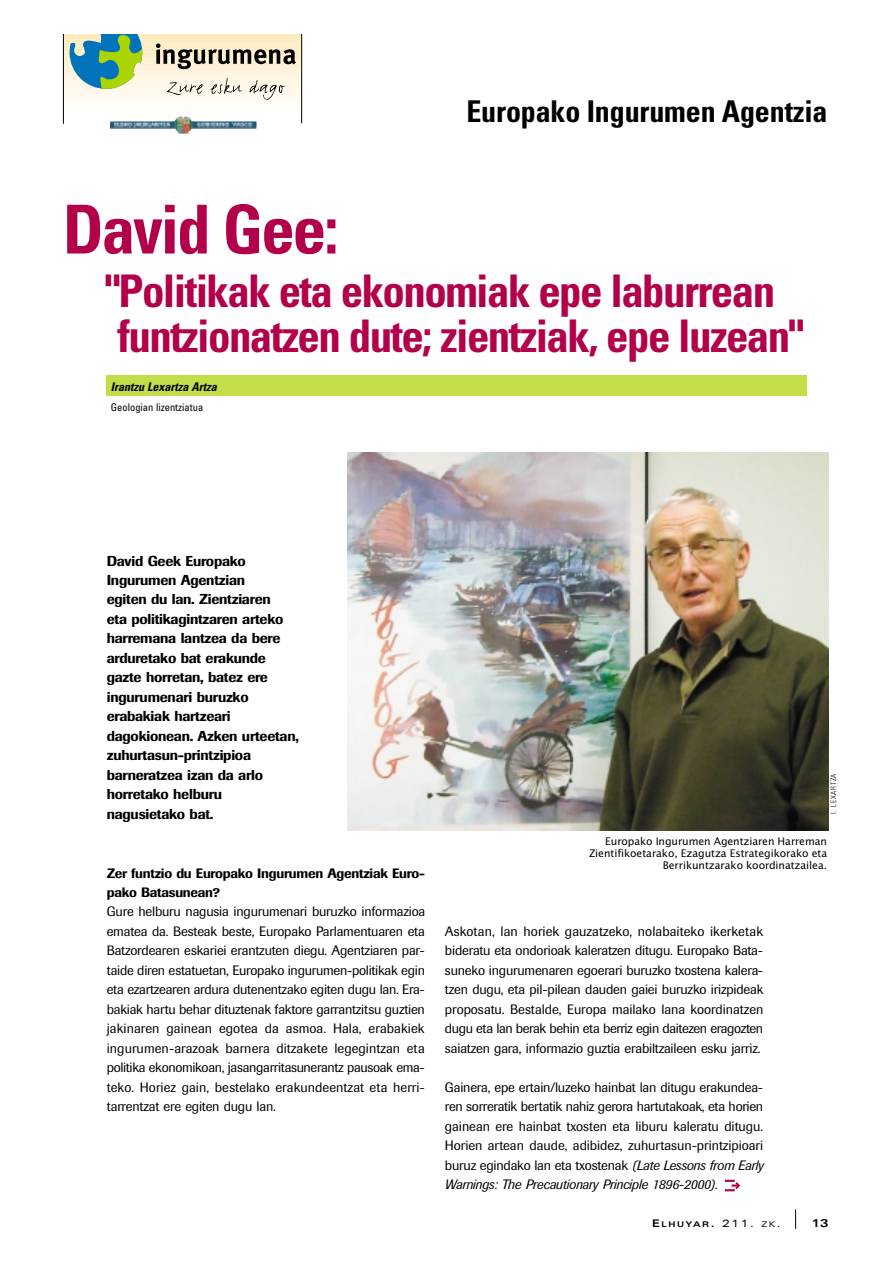
<style>
.page{position:relative;width:893px;height:1263px;background:#fff}
.page>*{position:absolute;margin:0;border:0;box-sizing:border-box;transform-origin:0 0}
.t1{font:700 condensed 67.5px "Univers";letter-spacing:-.035em;color:#b3004a}
.t2{font:700 condensed 45px/45px "Univers";letter-spacing:-.035em;color:#b3004a}
.t3{font:700 condensed 30px "Univers";letter-spacing:-.005em;color:#000}
.t4{font:500 14.25px/19.5px "Imago";letter-spacing:-.02em;color:#000}
.t5{font:13.5px/19.5px "Imago";letter-spacing:-.015em;color:#000;text-align:justify}
.t6{font:500 13.5px/19.5px "Imago";letter-spacing:-.02em;color:#000}
.t7{font:italic 700 condensed 12px "Univers";color:#000}
.t8{font:700 expanded 11.25px "Univers";color:#000}
.t9{font:10.5px/12px "Lucida Sans";letter-spacing:-.005em;color:#000;text-align:right}
.t10{font:condensed 10.5px "Univers";color:#000}
.t11{font:700 expanded 7.8px "Univers";letter-spacing:.2em;color:#000}
.t12{font:300 condensed 7.5px "Univers";letter-spacing:.09em;color:#000}
.s1{font-style:italic}
.s2{font-size:10.5px}
.s3{font-weight:400;font-size:10.5px}
.s4{font-weight:400}
</style>
<div class="page">
<svg style="left:724px;top:1180px;width:17px;height:11px"></svg>
<svg style="left:795px;top:1209px;width:1px;height:20px"></svg>
<div style="left:107px;top:375px;width:700px;height:21px;background:#c2de48"></div>
<img style="left:347px;top:453px;width:481px;height:378px">
<hr style="left:63px;top:34px;width:239px;height:2px;background:#feeab8">
<hr style="left:63px;top:36px;width:239px;height:1px;background:#feeab9">
<hr style="left:63px;top:37px;width:239px;height:1px;background:#feeaba">
<hr style="left:63px;top:38px;width:239px;height:2px;background:#feebbb">
<hr style="left:63px;top:40px;width:239px;height:1px;background:#feebbd">
<hr style="left:63px;top:41px;width:239px;height:2px;background:#feebbe">
<hr style="left:63px;top:43px;width:239px;height:1px;background:#feecc0">
<hr style="left:63px;top:44px;width:239px;height:1px;background:#feecc0">
<hr style="left:63px;top:45px;width:239px;height:2px;background:#feedc2">
<hr style="left:63px;top:47px;width:239px;height:1px;background:#feedc3">
<hr style="left:63px;top:48px;width:239px;height:2px;background:#feedc5">
<hr style="left:63px;top:50px;width:239px;height:1px;background:#feeec6">
<hr style="left:63px;top:51px;width:239px;height:1px;background:#feeec7">
<hr style="left:63px;top:52px;width:239px;height:2px;background:#feeec8">
<hr style="left:63px;top:54px;width:239px;height:1px;background:#feeeca">
<hr style="left:63px;top:55px;width:239px;height:2px;background:#feeecc">
<hr style="left:63px;top:57px;width:239px;height:1px;background:#feefcd">
<hr style="left:63px;top:58px;width:239px;height:1px;background:#feefce">
<hr style="left:63px;top:59px;width:239px;height:2px;background:#fef0d0">
<hr style="left:63px;top:61px;width:239px;height:1px;background:#fef0d1">
<hr style="left:63px;top:62px;width:239px;height:2px;background:#fef1d2">
<hr style="left:63px;top:64px;width:239px;height:1px;background:#fef1d4">
<hr style="left:63px;top:65px;width:239px;height:1px;background:#fef1d5">
<hr style="left:63px;top:66px;width:239px;height:2px;background:#fef2d6">
<hr style="left:63px;top:68px;width:239px;height:1px;background:#fef2d7">
<hr style="left:63px;top:69px;width:239px;height:2px;background:#fef3d8">
<hr style="left:63px;top:71px;width:239px;height:1px;background:#fef3db">
<hr style="left:63px;top:72px;width:239px;height:1px;background:#fef3db">
<hr style="left:63px;top:73px;width:239px;height:2px;background:#fff4dd">
<hr style="left:63px;top:75px;width:239px;height:1px;background:#fff4de">
<hr style="left:63px;top:76px;width:239px;height:2px;background:#fff6e0">
<hr style="left:63px;top:78px;width:239px;height:1px;background:#fff6e2">
<hr style="left:63px;top:79px;width:239px;height:1px;background:#fff6e2">
<hr style="left:63px;top:80px;width:239px;height:2px;background:#fff6e4">
<hr style="left:63px;top:82px;width:239px;height:1px;background:#fff6e5">
<hr style="left:63px;top:83px;width:239px;height:1px;background:#fff6e6">
<hr style="left:63px;top:84px;width:239px;height:2px;background:#fff6e7">
<hr style="left:63px;top:86px;width:239px;height:1px;background:#fff7e9">
<hr style="left:63px;top:87px;width:239px;height:2px;background:#fff8ea">
<hr style="left:63px;top:89px;width:239px;height:1px;background:#fff8eb">
<hr style="left:63px;top:90px;width:239px;height:1px;background:#fff8ec">
<hr style="left:63px;top:91px;width:239px;height:2px;background:#fff8ed">
<hr style="left:63px;top:93px;width:239px;height:1px;background:#fff9ee">
<hr style="left:63px;top:94px;width:239px;height:2px;background:#fffaef">
<hr style="left:63px;top:96px;width:239px;height:1px;background:#fffaf1">
<hr style="left:63px;top:97px;width:239px;height:1px;background:#fffaf1">
<hr style="left:63px;top:98px;width:239px;height:2px;background:#fffbf3">
<hr style="left:63px;top:100px;width:239px;height:1px;background:#fffbf4">
<hr style="left:63px;top:101px;width:239px;height:2px;background:#fffcf6">
<hr style="left:63px;top:103px;width:239px;height:1px;background:#fffcf7">
<hr style="left:63px;top:104px;width:239px;height:1px;background:#fffdf8">
<hr style="left:63px;top:105px;width:239px;height:2px;background:#fffdf9">
<hr style="left:63px;top:107px;width:239px;height:1px;background:#fffdfb">
<hr style="left:63px;top:34px;width:1px;height:90px;background:#000">
<hr style="left:301px;top:34px;width:1px;height:89px;background:#000">
<svg style="left:167px;top:82px;width:36px;height:13px"></svg>
<svg style="left:210px;top:78px;width:32px;height:16px"></svg>
<svg style="left:249px;top:80px;width:36px;height:20px"></svg>
<svg style="left:156px;top:43px;width:140px;height:26px"></svg>
<svg style="left:70px;top:34px;width:72px;height:55px"></svg>
<img style="left:110px;top:117px;width:146px;height:17px">
<h3 class="t3" style="left:466px;top:100px;width:363px">Europako Ingurumen Agentzia</h3>
<h1 class="t1" style="left:63px;top:205px;width:278px">David Gee:</h1>
<h2 class="t2" style="left:105px;top:273px;width:700px">"Politikak eta ekonomiak epe laburrean funtzionatzen dute; zientziak, epe luzean"</h2>
<p class="t7" style="left:111px;top:383px;width:107px">Irantzu Lexartza Artza</p>
<p class="t10" style="left:111px;top:403px;width:94px">Geologian lizentziatua</p>
<p class="t4" style="left:107px;top:552px;width:194px">David Geek Europako<br>Ingurumen Agentzian<br>egiten du lan. Zientziaren<br>eta politikagintzaren arteko harremana lantzea da bere arduretako bat erakunde gazte horretan, batez ere ingurumenari buruzko erabakiak hartzeari dagokionean. Azken urteetan, zuhurtasun-printzipioa barneratzea izan da arlo horretako helburu nagusietako bat.</p>
<p class="t12" style="left:830px;top:814px;width:42px;rotate:-90deg">I. LEXARTZA</p>
<p class="t6" style="left:107px;top:864px;width:320px">Zer funtzio du Europako Ingurumen Agentziak Euro&shy;pako Batasunean?</p>
<p class="t5" style="left:107px;top:903px;width:320px">Gure helburu nagusia ingurumenari buruzko informazioa ematea da. Besteak beste, Europako Parlamentuaren eta Batzordearen eskariei erantzuten diegu. Agentziaren par&shy;taide diren estatuetan, Europako ingurumen-politikak egin eta ezartzearen ardura dutenentzako egiten dugu lan. Era&shy;bakiak hartu behar dituztenak faktore garrantzitsu guztien jakinaren gainean egotea da asmoa. Hala, erabakiek ingurumen-arazoak barnera ditzakete legegintzan eta politika ekonomikoan, jasangarritasunerantz pausoak ema&shy;teko. Horiez gain, bestelako erakundeentzat eta herri&shy;tarrentzat ere egiten dugu lan.</p>
<p class="t9" style="left:589px;top:836px;width:240px">Europako Ingurumen Agentziaren Harreman<br>Zientifikoetarako, Ezagutza Estrategikorako eta<br>Berrikuntzarako koordinatzailea.</p>
<p class="t5" style="left:445px;top:923px;width:320px">Askotan, lan horiek gauzatzeko, nolabaiteko ikerketak bideratu eta ondorioak kaleratzen ditugu. Europako Bata&shy;suneko ingurumenaren egoerari buruzko txostena kalera&shy;tzen dugu, eta pil-pilean dauden gaiei buruzko irizpideak proposatu. Bestalde, Europa mailako lana koordinatzen dugu eta lan berak behin eta berriz egin daitezen eragozten saiatzen gara, informazio guztia erabiltzaileen esku jarriz.</p>
<p class="t5" style="left:445px;top:1079px;width:320px">Gainera, epe ertain/luzeko hainbat lan ditugu erakundea&shy;ren sorreratik bertatik nahiz gerora hartutakoak, eta horien gainean ere hainbat txosten eta liburu kaleratu ditugu.<br>Horien artean daude, adibidez, zuhurtasun-printzipioari buruz egindako lan eta txostenak <span class="s1">(Late Lessons from Early Warnings: The Precautionary Principle 1896-2000).</span></p>
<p class="t11" style="left:652px;top:1221px;width:130px"><span class="s2">E</span>LHUYAR<span class="s2">.</span> <span class="s3">211.</span> <span class="s4">ZK</span><span class="s3">.</span></p>
<p class="t8" style="left:811px;top:1219px;width:18px">13</p>
</div>
